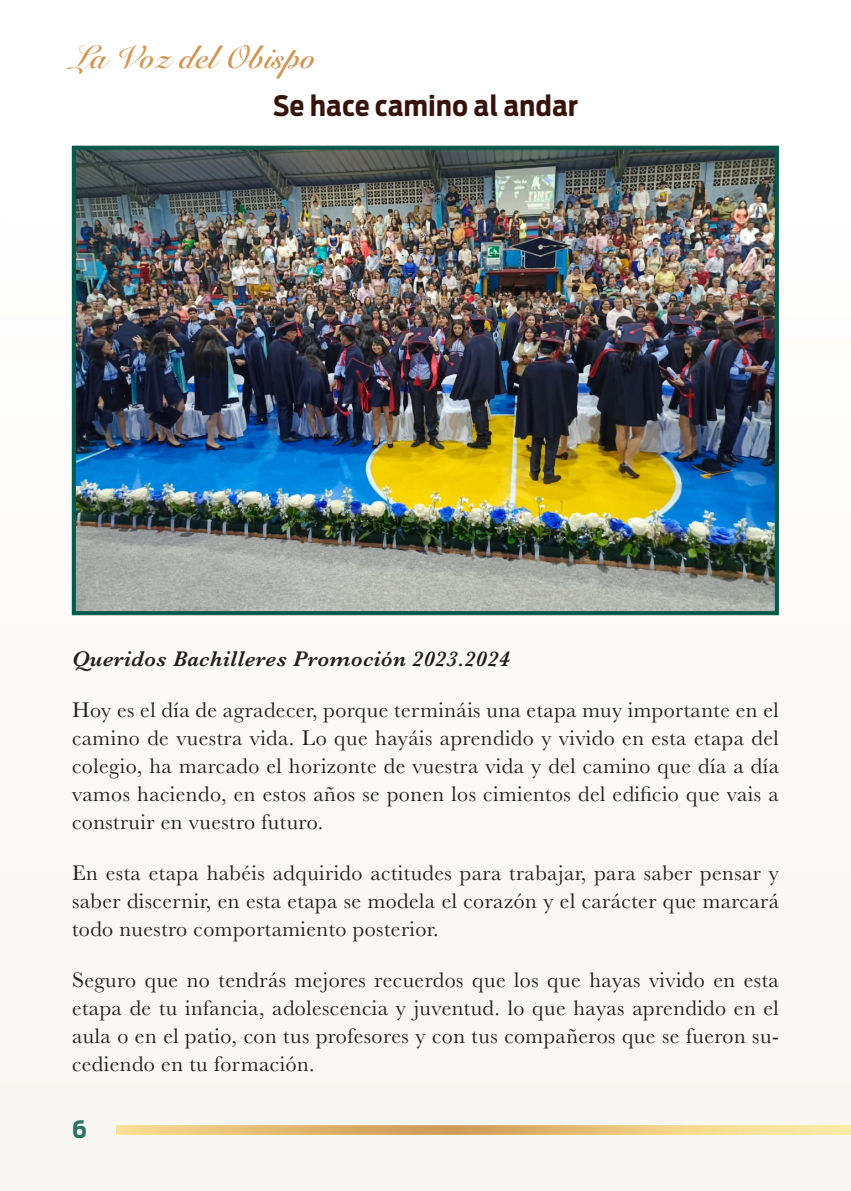
<style>
.page{position:relative;width:851px;height:1191px;background:#fff}
.page>*{position:absolute;margin:0;border:0;box-sizing:border-box;transform-origin:0 0}
.t1{font:700 32px "Snell Roundhand";color:#d29553}
.t2{font:700 28px "Antenna Cond";letter-spacing:.02em;color:#36140b}
.t3{font:700 24px "Antenna Cond";color:#03584e}
.t4{font:22px/28px "Baskerville";letter-spacing:.02em;color:#231f20;text-align:justify}
.t5{font:italic 600 22px "Baskerville";letter-spacing:.02em;color:#231f20}
</style>
<div class="page">
<div style="left:0;top:145px;width:850px;height:1046px;background:#faf9f5"></div>
<svg style="left:850px;top:966px;width:1px;height:225px"></svg>
<img style="left:77px;top:151px;width:696px;height:459px">
<div style="left:72px;top:146px;width:706px;height:469px;border:4px solid #055a4b"></div>
<p class="t1" style="left:72px;top:30px;width:245px">La Voz del Obispo</p>
<p class="t2" style="left:273px;top:89px;width:306px">Se hace camino al andar</p>
<p class="t5" style="left:72px;top:644px;width:439px">Queridos Bachilleres Promoción 2023.2024</p>
<p class="t4" style="left:72px;top:696px;width:708px">Hoy es el día de agradecer, porque termináis una etapa muy importante en el camino de vuestra vida. Lo que hayáis aprendido y vivido en esta etapa del colegio, ha marcado el horizonte de vuestra vida y del camino que día a día vamos haciendo, en estos años se ponen los cimientos del edificio que vais a construir en vuestro futuro.</p>
<p class="t4" style="left:72px;top:859px;width:708px">En esta etapa habéis adquirido actitudes para trabajar, para saber pensar y saber discernir, en esta etapa se modela el corazón y el carácter que marcará todo nuestro comportamiento posterior.</p>
<p class="t4" style="left:72px;top:965px;width:708px">Seguro que no tendrás mejores recuerdos que los que hayas vivido en esta etapa de tu infancia, adolescencia y juventud. lo que hayas aprendido en el aula o en el patio, con tus profesores y con tus compañeros que se fueron su&shy;cediendo en tu formación.</p>
<p class="t3" style="left:72px;top:1115px;width:16px">6</p>
</div>
